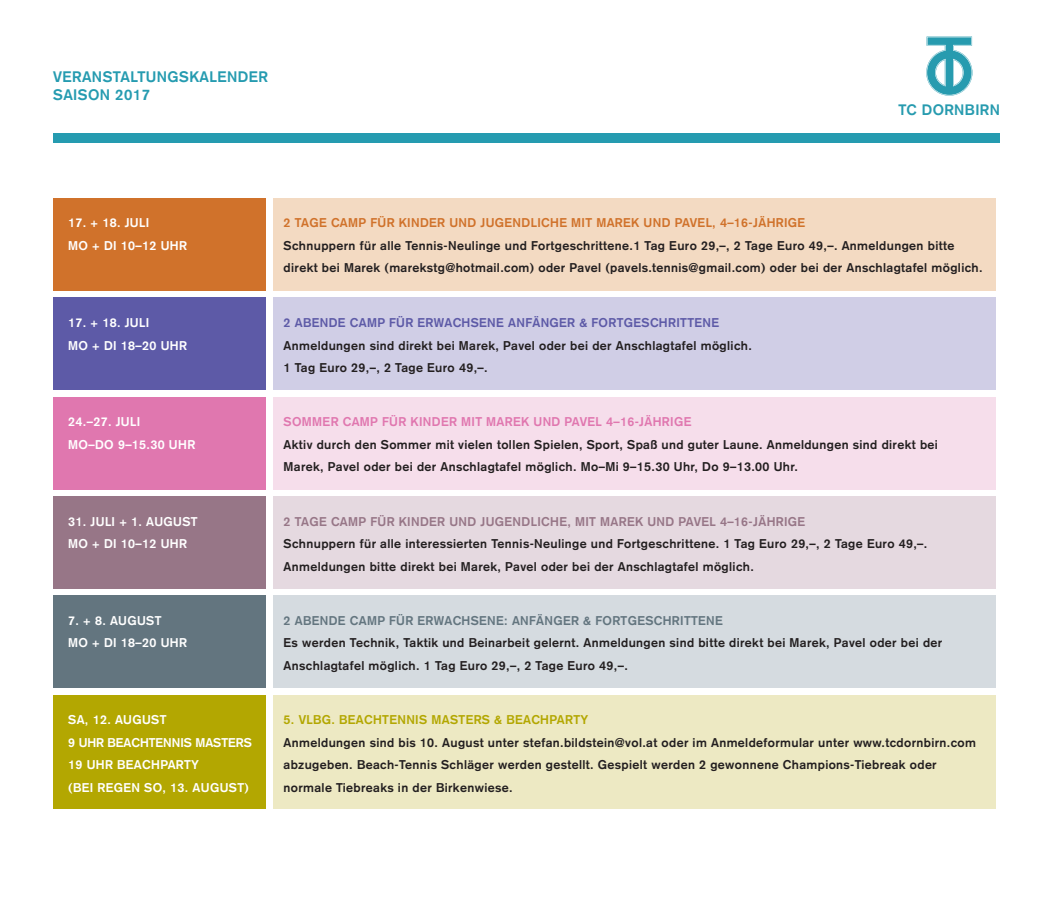
<style>
.page{position:relative;width:1053px;height:922px;background:#fff}
.page>*{position:absolute;margin:0;border:0;box-sizing:border-box;transform-origin:0 0}
.t1{font:700 15px/18px "Akzidenz Grotesk";letter-spacing:.03em;color:#259bb0}
.t2{font:700 14.88px "Akzidenz Grotesk";letter-spacing:.03em;color:#279baf}
.t3{font:700 12.5px/22.5px "Akzidenz Grotesk";letter-spacing:.03em;color:#231f20}
.t4{font:700 12.5px "Akzidenz Grotesk";letter-spacing:.03em;color:#fff}
.t5{font:700 12.5px "Akzidenz Grotesk";letter-spacing:.03em;color:#d0722b}
.t6{font:700 12.5px "Akzidenz Grotesk";letter-spacing:.03em;color:#977687}
.t7{font:700 12.5px "Akzidenz Grotesk";letter-spacing:.03em;color:#63757f}
.t8{font:700 12.5px "Akzidenz Grotesk";letter-spacing:.03em;color:#5d5aa7}
.t9{font:700 12.5px "Akzidenz Grotesk";letter-spacing:.03em;color:#e077af}
.t10{font:700 12.5px "Akzidenz Grotesk";letter-spacing:.03em;color:#b3a701}
.t11{font:700 12.5px "Akzidenz Grotesk";color:#fff}
</style>
<div class="page">
<svg style="left:926px;top:36px;width:47px;height:60px"></svg>
<div style="left:53px;top:133px;width:946px;height:10px;background:#259bb0"></div>
<div style="left:53px;top:198px;width:213px;height:92px;background:#d0722b"></div>
<div style="left:53px;top:298px;width:213px;height:92px;background:#5d5aa7"></div>
<div style="left:53px;top:397px;width:213px;height:92px;background:#e077af"></div>
<div style="left:53px;top:496px;width:213px;height:92px;background:#977687"></div>
<div style="left:53px;top:595px;width:213px;height:92px;background:#63757f"></div>
<div style="left:53px;top:694px;width:213px;height:114px;background:#b3a701"></div>
<div style="left:273px;top:198px;width:722px;height:92px;background:#f3dac2"></div>
<div style="left:273px;top:298px;width:722px;height:92px;background:#d0cee6"></div>
<div style="left:273px;top:397px;width:722px;height:92px;background:#f6deeb"></div>
<div style="left:273px;top:496px;width:722px;height:92px;background:#e5d9e0"></div>
<div style="left:273px;top:595px;width:722px;height:92px;background:#d5dbe0"></div>
<div style="left:273px;top:694px;width:722px;height:114px;background:#ede9c3"></div>
<p class="t1" style="left:53px;top:67px;width:216px">VERANSTALTUNGSKALENDER<br>SAISON 2017</p>
<p class="t2" style="left:898px;top:101px;width:103px">TC DORNBIRN</p>
<p class="t4" style="left:68px;top:215px;width:82px">17. + 18. JULI</p>
<p class="t4" style="left:68px;top:238px;width:120px">MO + DI 10–12 UHR</p>
<p class="t5" style="left:283px;top:215px;width:523px">2 TAGE CAMP FÜR KINDER UND JUGENDLICHE MIT MAREK UND PAVEL, 4–16-JÄHRIGE</p>
<p class="t3" style="left:283px;top:234px;width:672px">Schnuppern für alle Tennis-Neulinge und Fortgeschrittene.1 Tag Euro 29,–, 2 Tage Euro 49,–. Anmeldungen bitte</p>
<p class="t3" style="left:283px;top:257px;width:700px">direkt bei Marek (marekstg@hotmail.com) oder Pavel (pavels.tennis@gmail.com) oder bei der Anschlagtafel möglich.</p>
<p class="t4" style="left:68px;top:315px;width:82px">17. + 18. JULI</p>
<p class="t4" style="left:68px;top:338px;width:120px">MO + DI 18–20 UHR</p>
<p class="t8" style="left:283px;top:315px;width:437px">2 ABENDE CAMP FÜR ERWACHSENE ANFÄNGER &amp; FORTGESCHRITTENE</p>
<p class="t3" style="left:283px;top:334px;width:470px">Anmeldungen sind direkt bei Marek, Pavel oder bei der Anschlagtafel möglich.</p>
<p class="t3" style="left:283px;top:356px;width:205px">1 Tag Euro 29,–, 2 Tage Euro 49,–.</p>
<p class="t4" style="left:68px;top:414px;width:73px">24.–27. JULI</p>
<p class="t4" style="left:68px;top:437px;width:128px">MO–DO 9–15.30 UHR</p>
<p class="t9" style="left:283px;top:414px;width:409px">SOMMER CAMP FÜR KINDER MIT MAREK UND PAVEL 4–16-JÄHRIGE</p>
<p class="t3" style="left:283px;top:433px;width:655px">Aktiv durch den Sommer mit vielen tollen Spielen, Sport, Spaß und guter Laune. Anmeldungen sind direkt bei</p>
<p class="t3" style="left:283px;top:455px;width:515px">Marek, Pavel oder bei der Anschlagtafel möglich. Mo–Mi 9–15.30 Uhr, Do 9–13.00 Uhr.</p>
<p class="t4" style="left:68px;top:513px;width:131px">31. JULI + 1. AUGUST</p>
<p class="t4" style="left:68px;top:536px;width:120px">MO + DI 10–12 UHR</p>
<p class="t6" style="left:283px;top:513px;width:523px">2 TAGE CAMP FÜR KINDER UND JUGENDLICHE, MIT MAREK UND PAVEL 4–16-JÄHRIGE</p>
<p class="t3" style="left:283px;top:532px;width:645px">Schnuppern für alle interessierten Tennis-Neulinge und Fortgeschrittene. 1 Tag Euro 29,–, 2 Tage Euro 49,–.</p>
<p class="t3" style="left:283px;top:555px;width:472px">Anmeldungen bitte direkt bei Marek, Pavel oder bei der Anschlagtafel möglich.</p>
<p class="t4" style="left:68px;top:613px;width:95px">7. + 8. AUGUST</p>
<p class="t4" style="left:68px;top:635px;width:120px">MO + DI 18–20 UHR</p>
<p class="t7" style="left:283px;top:613px;width:441px">2 ABENDE CAMP FÜR ERWACHSENE: ANFÄNGER &amp; FORTGESCHRITTENE</p>
<p class="t3" style="left:283px;top:631px;width:660px">Es werden Technik, Taktik und Beinarbeit gelernt. Anmeldungen sind bitte direkt bei Marek, Pavel oder bei der</p>
<p class="t3" style="left:283px;top:654px;width:346px">Anschlagtafel möglich. 1 Tag Euro 29,–, 2 Tage Euro 49,–.</p>
<p class="t4" style="left:68px;top:712px;width:100px">SA, 12. AUGUST</p>
<p class="t11" style="left:68px;top:734px;width:185px">9 UHR BEACHTENNIS MASTERS</p>
<p class="t4" style="left:68px;top:757px;width:132px">19 UHR BEACHPARTY</p>
<p class="t4" style="left:68px;top:779px;width:182px">(BEI REGEN SO, 13. AUGUST)</p>
<p class="t10" style="left:283px;top:712px;width:306px">5. VLBG. BEACHTENNIS MASTERS &amp; BEACHPARTY</p>
<p class="t3" style="left:283px;top:730px;width:694px">Anmeldungen sind bis 10. August unter stefan.bildstein@vol.at oder im Anmeldeformular unter www.tcdornbirn.com abzugeben. Beach-Tennis Schläger werden gestellt. Gespielt werden 2 gewonnene Champions-Tiebreak oder</p>
<p class="t3" style="left:283px;top:775px;width:230px">normale Tiebreaks in der Birkenwiese.</p>
</div>
